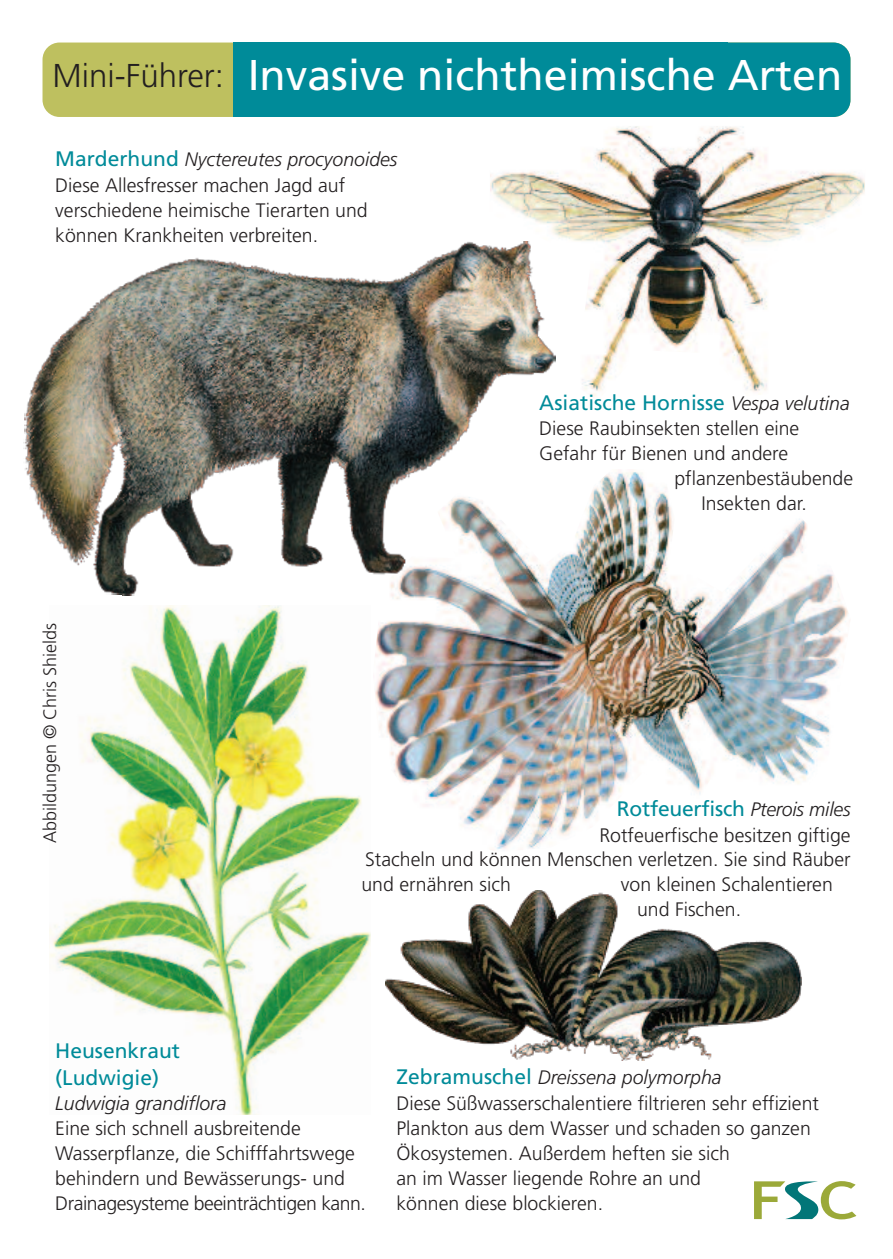
<style>
.page{position:relative;width:893px;height:1259px;background:#fff}
.page>*{position:absolute;margin:0;border:0;box-sizing:border-box;transform-origin:0 0}
.t1{font:42.9px "Frutiger";color:#fff}
.t2{font:21px/27px "Frutiger";color:#008b99}
.t3{font:300 19.5px/25.2px "Frutiger";color:#231f20}
.t4{font:italic 300 19.5px "Frutiger";color:#231f20}
.t5{font:300 18px "Frutiger";color:#231f20}
.s1{font-weight:300;font-size:33px;color:#231f20}
.s2{font-weight:400;font-size:21px;color:#008b99}
.s3{font-style:italic}
.s4{font-weight:300;font-style:italic;font-size:19.5px;color:#231f20}
</style>
<div class="page">
<div style="left:43px;top:43px;width:807px;height:74px;background:#bec05f;border-radius:17px"></div>
<div style="left:362px;top:43px;width:488px;height:74px;background:#008b99;border-radius:17px"></div>
<div style="left:234px;top:43px;width:494px;height:74px;background:#008b99"></div>
<img style="left:375px;top:471px;width:475px;height:378px">
<img style="left:490px;top:126px;width:375px;height:271px">
<img style="left:49px;top:605px;width:322px;height:509px">
<img style="left:385px;top:890px;width:416px;height:170px">
<img style="left:23px;top:226px;width:535px;height:376px">
<svg style="left:754px;top:1181px;width:102px;height:38px"></svg>
<h1 class="t1" style="left:52px;top:58px;width:791px"><span class="s1">Mini-Führer:</span> Invasive nichtheimische Arten</h1>
<p class="t3" style="left:55px;top:148px;width:344px"><span class="s2">Marderhund</span> <span class="s3">Nyctereutes procyonoides </span>Diese Allesfresser machen Jagd auf verschiedene heimische Tierarten und können Krankheiten verbreiten.</p>
<p class="t2" style="left:539px;top:390px;width:312px">Asiatische Hornisse <span class="s4">Vespa velutina</span></p>
<p class="t3" style="left:539px;top:417px;width:262px">Diese Raubinsekten stellen eine</p>
<p class="t3" style="left:539px;top:442px;width:250px">Gefahr für Bienen und andere</p>
<p class="t3" style="left:674px;top:467px;width:180px">pflanzenbestäubende</p>
<p class="t3" style="left:701px;top:492px;width:107px">Insekten dar.</p>
<p class="t5" style="left:43px;top:843px;width:222px;rotate:-90deg">Abbildungen © Chris Shields</p>
<p class="t2" style="left:617px;top:796px;width:235px">Rotfeuerfisch <span class="s4">Pterois miles</span></p>
<p class="t3" style="left:361px;top:824px;width:491px;text-align:justify;text-indent:238px">Rotfeuerfische besitzen giftige Stacheln und können Menschen verletzen. Sie sind Räuber und ernähren sich</p>
<p class="t3" style="left:637px;top:873px;width:197px;text-indent:-16px">von kleinen Schalentieren und Fischen.</p>
<p class="t2" style="left:55px;top:1038px;width:126px">Heusenkraut (Ludwigie)</p>
<p class="t4" style="left:55px;top:1095px;width:173px">Ludwigia grandiflora</p>
<p class="t3" style="left:55px;top:1117px;width:312px">Eine sich schnell ausbreitende Wasserpflanze, die Schifffahrtswege behindern und Bewässerungs- und Drainagesysteme beeinträchtigen kann.</p>
<p class="t3" style="left:396px;top:1066px;width:424px"><span class="s2">Zebramuschel</span> <span class="s3">Dreissena polymorpha<br></span>Diese Süßwasserschalentiere filtrieren sehr effizient Plankton aus dem Wasser und schaden so ganzen Ökosystemen. Außerdem heften sie sich<br>an im Wasser liegende Rohre an und<br>können diese blockieren.</p>
</div>
